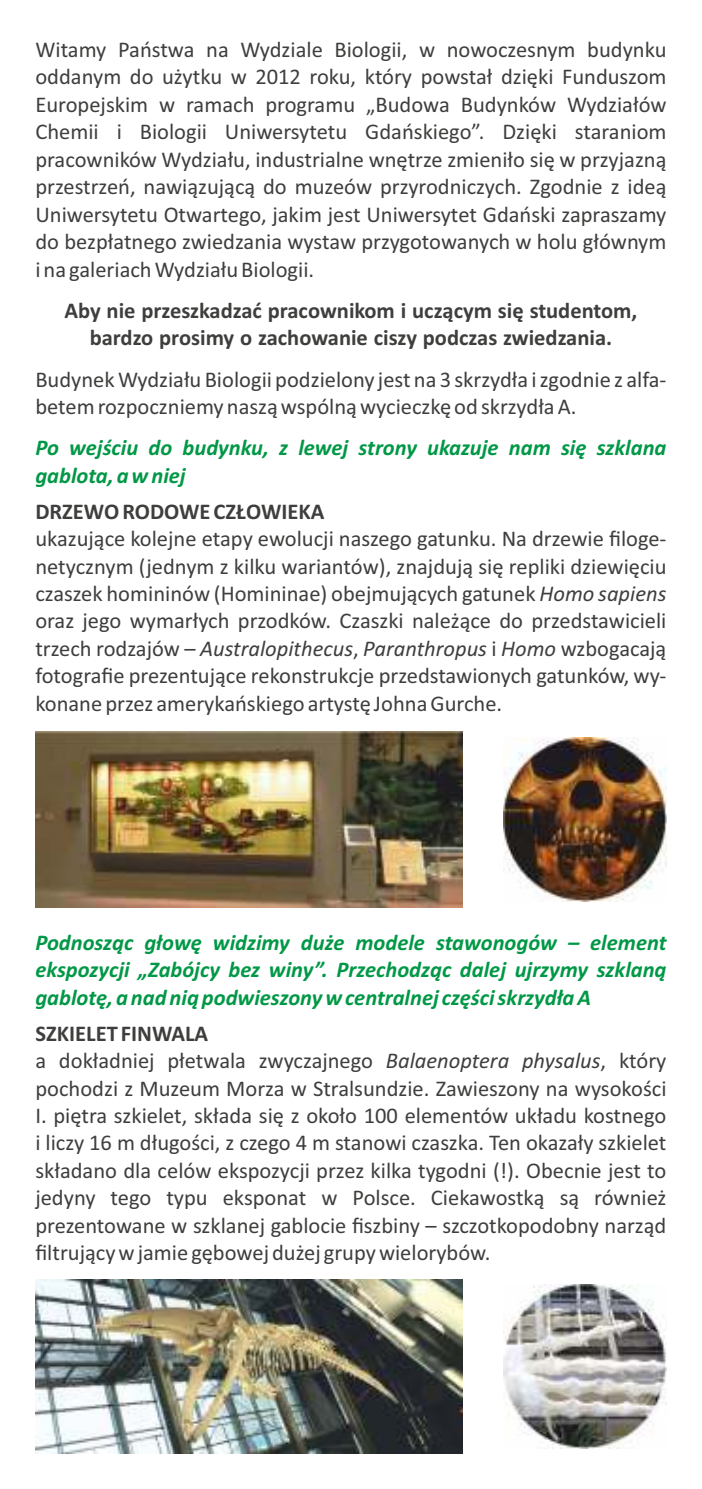
<style>
.page{position:relative;width:702px;height:1489px;background:#fff}
.page>*{position:absolute;margin:0;border:0;box-sizing:border-box;transform-origin:0 0}
.t1{font:22.5px/27.5px "Calibri";color:#3e3e3d;text-align:justify}
.t2{font:italic 700 22.5px/27.5px "Calibri";color:#009846}
.t3{font:700 22.5px/27.5px "Calibri";color:#3e3e3d;text-align:center}
.s1{font-style:italic}
.s2{font-weight:700}
</style>
<div class="page">
<img style="left:35px;top:1279px;width:427px;height:174px">
<img style="left:35px;top:731px;width:427px;height:176px">
<img style="left:503px;top:1284px;width:163px;height:163px">
<img style="left:503px;top:737px;width:163px;height:164px">
<p class="t1" style="left:35px;top:37px;width:632px">Witamy Państwa na Wydziale Biologii, w nowoczesnym budynku oddanym do użytku w 2012 roku, który powstał dzięki Funduszom Europejskim w ramach programu „Budowa Budynków Wydziałów Chemii i Biologii Uniwersytetu Gdańskiego”. Dzięki staraniom pracowników Wydziału, industrialne wnętrze zmieniło się w przyjazną przestrzeń, nawiązującą do muzeów przyrodniczych. Zgodnie z ideą Uniwersytetu Otwartego, jakim jest Uniwersytet Gdański zapraszamy do bezpłatnego zwiedzania wystaw przygotowanych w holu głównym i na galeriach Wydziału Biologii.</p>
<p class="t3" style="left:64px;top:298px;width:574px">Aby nie przeszkadzać pracownikom i uczącym się studentom, bardzo prosimy o zachowanie ciszy podczas zwiedzania.</p>
<p class="t1" style="left:35px;top:367px;width:632px">Budynek Wydziału Biologii podzielony jest na 3 skrzydła i zgodnie z alfa&shy;betem rozpoczniemy naszą wspólną wycieczkę od skrzydła A.</p>
<p class="t2" style="left:35px;top:436px;width:632px">Po wejściu do budynku, z lewej strony ukazuje nam się szklana gablota, a w niej</p>
<p class="t3" style="left:35px;top:499px;width:290px">DRZEWO RODOWE CZŁOWIEKA</p>
<p class="t1" style="left:35px;top:526px;width:632px">ukazujące kolejne etapy ewolucji naszego gatunku. Na drzewie filoge&shy;netycznym (jednym z kilku wariantów), znajdują się repliki dziewięciu czaszek homininów (Homininae) obejmujących gatunek <span class="s1">Homo sapiens </span>oraz jego wymarłych przodków. Czaszki należące do przedstawicieli trzech rodzajów – <span class="s1">Australopithecus</span>, <span class="s1">Paranthropus</span> i <span class="s1">Homo</span> wzbogacają fotografie prezentujące rekonstrukcje przedstawionych gatunków, wy&shy;konane przez amerykańskiego artystę Johna Gurche.</p>
<p class="t2" style="left:35px;top:930px;width:632px;text-align:justify">Podnosząc głowę widzimy duże modele stawonogów – element ekspozycji „Zabójcy bez winy”. Przechodząc dalej ujrzymy szklaną gablotę, a nad nią podwieszony w centralnej części skrzydła A</p>
<p class="t1" style="left:35px;top:1021px;width:632px;text-align:left"><span class="s2">SZKIELET FINWALA<br></span>a dokładniej płetwala zwyczajnego <span class="s1">Balaenoptera physalus</span>, który pochodzi z Muzeum Morza w Stralsundzie. Zawieszony na wysokości I. piętra szkielet, składa się z około 100 elementów układu kostnego i liczy 16 m długości, z czego 4 m stanowi czaszka. Ten okazały szkielet składano dla celów ekspozycji przez kilka tygodni (!). Obecnie jest to jedyny tego typu eksponat w Polsce. Ciekawostką są również prezentowane w szklanej gablocie fiszbiny – szczotkopodobny narząd filtrujący w jamie gębowej dużej grupy wielorybów.</p>
</div>
